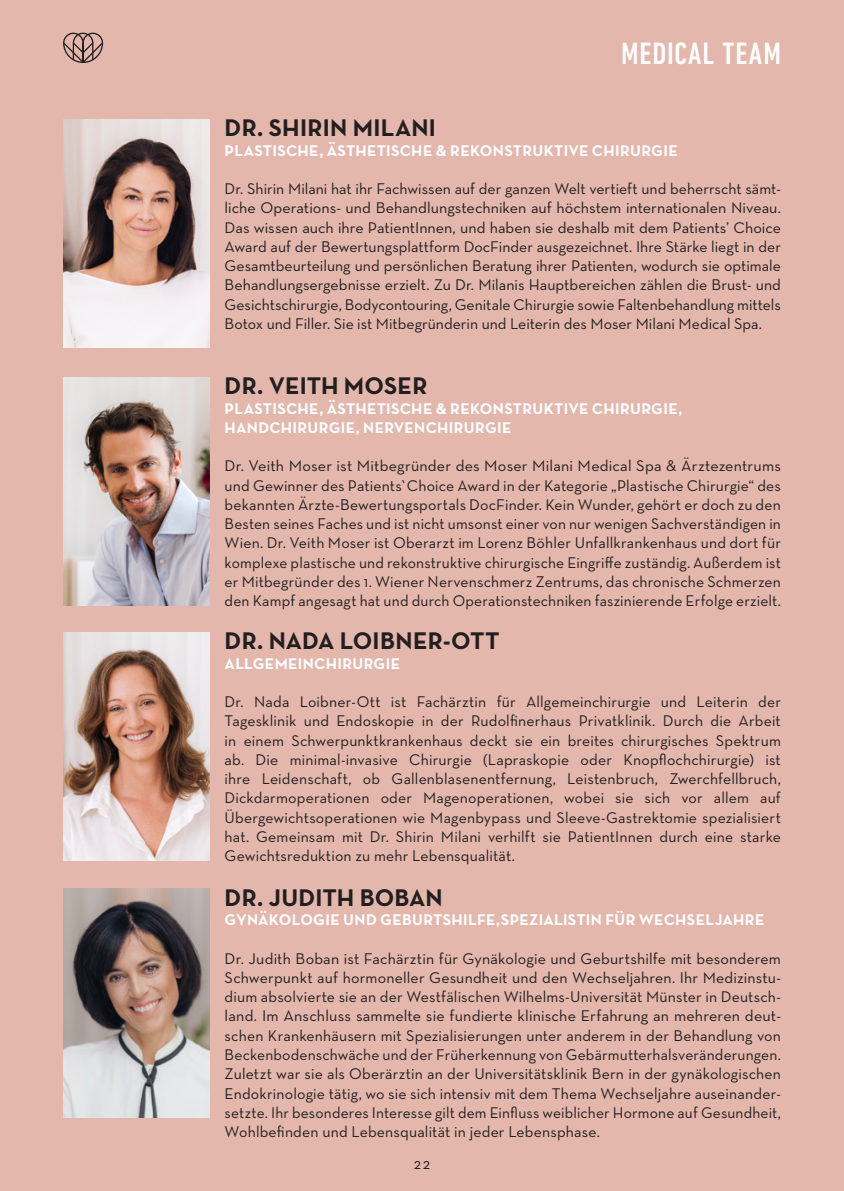
<style>
.page{position:relative;width:844px;height:1191px;background:#fff}
.page>*{position:absolute;margin:0;border:0;box-sizing:border-box;transform-origin:0 0}
.t1{font:500 condensed 31.5px "DIN Next LT Pro";letter-spacing:.035em;color:#fff}
.t2{font:700 24.5px "Neutra Text";letter-spacing:.01em;color:#231f20}
.t3{font:15.75px/19.2px "Neutra Text";letter-spacing:.01em;color:#231f20;text-align:justify}
.t4{font:700 15.75px/19.2px "Neutra Text";letter-spacing:.02em;color:#fff}
</style>
<div class="page">
<div style="left:0;top:0;width:843px;height:1191px;background:#e3b7ab"></div>
<svg style="left:63px;top:33px;width:40px;height:30px"></svg>
<img style="left:63px;top:119px;width:146px;height:228px">
<img style="left:63px;top:377px;width:146px;height:228px">
<img style="left:63px;top:888px;width:146px;height:229px">
<img style="left:63px;top:632px;width:146px;height:228px">
<h1 class="t1" style="left:621px;top:36px;width:161px">MEDICAL TEAM</h1>
<h2 class="t2" style="left:224px;top:113px;width:213px">DR. SHIRIN MILANI</h2>
<p class="t4" style="left:224px;top:140px;width:454px">PLASTISCHE, ÄSTHETISCHE &amp; REKONSTRUKTIVE CHIRURGIE</p>
<p class="t3" style="left:224px;top:179px;width:557px">Dr. Shirin Milani hat ihr Fachwissen auf der ganzen Welt vertieft und beherrscht sämt&shy;liche Operations- und Behandlungstechniken auf höchstem internationalen Niveau.<br>Das wissen auch ihre PatientInnen, und haben sie deshalb mit dem Patients’ Choice Award auf der Bewertungsplattform DocFinder ausgezeichnet. Ihre Stärke liegt in der Gesamtbeurteilung und persönlichen Beratung ihrer Patienten, wodurch sie optimale Behandlungsergebnisse erzielt. Zu Dr. Milanis Hauptbereichen zählen die Brust- und Gesichtschirurgie, Bodycontouring, Genitale Chirurgie sowie Faltenbehandlung mittels Botox und Filler. Sie ist Mitbegründerin und Leiterin des Moser Milani Medical Spa.</p>
<h2 class="t2" style="left:224px;top:371px;width:204px">DR. VEITH MOSER</h2>
<p class="t4" style="left:224px;top:398px;width:459px">PLASTISCHE, ÄSTHETISCHE &amp; REKONSTRUKTIVE CHIRURGIE,<br>HANDCHIRURGIE, NERVENCHIRURGIE</p>
<p class="t3" style="left:224px;top:456px;width:557px">Dr. Veith Moser ist Mitbegründer des Moser Milani Medical Spa &amp; Ärztezentrums und Gewinner des Patients`Choice Award in der Kategorie „Plastische Chirurgie“ des bekannten Ärzte-Bewertungsportals DocFinder. Kein Wunder, gehört er doch zu den Besten seines Faches und ist nicht umsonst einer von nur wenigen Sachverständigen in Wien. Dr. Veith Moser ist Oberarzt im Lorenz Böhler Unfallkrankenhaus und dort für komplexe plastische und rekonstruktive chirurgische Eingriffe zuständig. Außerdem ist er Mitbegründer des 1. Wiener Nervenschmerz Zentrums, das chronische Schmerzen den Kampf angesagt hat und durch Operationstechniken faszinierende Erfolge erzielt.</p>
<h2 class="t2" style="left:224px;top:626px;width:276px">DR. NADA LOIBNER-OTT</h2>
<p class="t4" style="left:224px;top:653px;width:177px">ALLGEMEINCHIRURGIE</p>
<p class="t3" style="left:224px;top:692px;width:557px">Dr. Nada Loibner-Ott ist Fachärztin für Allgemeinchirurgie und Leiterin der Tagesklinik und Endoskopie in der Rudolfinerhaus Privatklinik. Durch die Arbeit in einem Schwerpunktkrankenhaus deckt sie ein breites chirurgisches Spektrum ab. Die minimal-invasive Chirurgie (Lapraskopie oder Knopflochchirurgie) ist ihre Leidenschaft, ob Gallenblasenentfernung, Leistenbruch, Zwerchfellbruch, Dickdarmoperationen oder Magenoperationen, wobei sie sich vor allem auf Übergewichtsoperationen wie Magenbypass und Sleeve-Gastrektomie spezialisiert hat. Gemeinsam mit Dr. Shirin Milani verhilft sie PatientInnen durch eine starke Gewichtsreduktion zu mehr Lebensqualität.</p>
<h2 class="t2" style="left:224px;top:882px;width:219px">DR. JUDITH BOBAN</h2>
<p class="t4" style="left:224px;top:910px;width:541px">GYNÄKOLOGIE UND GEBURTSHILFE,SPEZIALISTIN FÜR WECHSELJAHRE</p>
<p class="t3" style="left:224px;top:948px;width:557px">Dr. Judith Boban ist Fachärztin für Gynäkologie und Geburtshilfe mit besonderem Schwerpunkt auf hormoneller Gesundheit und den Wechseljahren. Ihr Medizinstu&shy;dium absolvierte sie an der Westfälischen Wilhelms-Universität Münster in Deutsch&shy;land. Im Anschluss sammelte sie fundierte klinische Erfahrung an mehreren deut&shy;schen Krankenhäusern mit Spezialisierungen unter anderem in der Behandlung von Beckenbodenschwäche und der Früherkennung von Gebärmutterhalsveränderungen.<br>Zuletzt war sie als Oberärztin an der Universitätsklinik Bern in der gynäkologischen Endokrinologie tätig, wo sie sich intensiv mit dem Thema Wechseljahre auseinander&shy;setzte. Ihr besonderes Interesse gilt dem Einfluss weiblicher Hormone auf Gesundheit, Wohlbefinden und Lebensqualität in jeder Lebensphase.</p>
<p class="t3" style="left:414px;top:1153px;width:18px">22</p>
</div>
